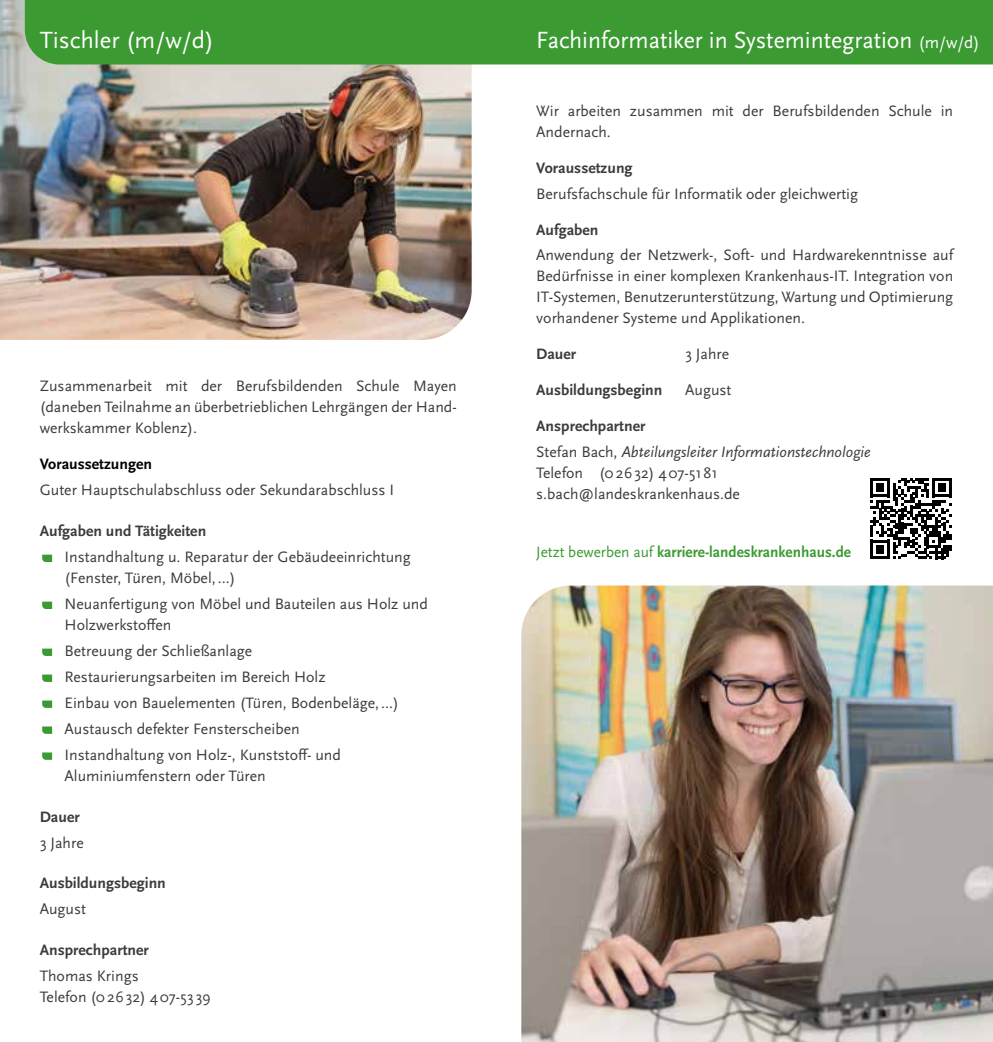
<style>
.page{position:relative;width:993px;height:1042px;background:#fff}
.page>*{position:absolute;margin:0;border:0;box-sizing:border-box;transform-origin:0 0}
.t1{font:24.5px "Scala Sans OT";color:#fff}
.t2{font:15.75px/21px "Scala Sans OT";color:#3c3c3b}
.t3{font:700 15.75px "Scala Sans OT";color:#3c3c3b}
.t4{font:italic 15.75px/25.9px "Scala Sans OT";color:#3c3c3b}
.t5{font:700 15.75px "Scala Sans OT";color:#3b9a32}
.t6{font:700 15.75px "Scala Sans OT";color:#000}
.s1{font-size:17.5px}
.s2{font-weight:700;font-style:normal}
.s3{font-style:normal}
.s4{font-weight:400}
</style>
<div class="page">
<img style="left:0;top:20px;width:471px;height:320px">
<img style="left:0;top:0;width:25px;height:20px">
<div style="left:25px;top:0;width:967px;height:64px;background:#3b9a32"></div>
<svg style="left:42px;top:555px;width:10px;height:7px"></svg>
<svg style="left:42px;top:601px;width:10px;height:8px"></svg>
<svg style="left:42px;top:648px;width:10px;height:8px"></svg>
<svg style="left:42px;top:674px;width:10px;height:8px"></svg>
<svg style="left:42px;top:700px;width:10px;height:8px"></svg>
<svg style="left:42px;top:726px;width:10px;height:8px"></svg>
<svg style="left:42px;top:752px;width:10px;height:8px"></svg>
<img style="left:521px;top:585px;width:471px;height:457px">
<svg style="left:870px;top:478px;width:81px;height:81px"></svg>
<h1 class="t1" style="left:40px;top:27px;width:176px">Tischler (m/w/d)</h1>
<p class="t2" style="left:40px;top:376px;width:418px;text-align:justify">Zusammenarbeit mit der Berufsbildenden Schule Mayen (daneben Teilnahme an überbetrieblichen Lehrgängen der Hand&shy;werkskammer Koblenz).</p>
<p class="t6" style="left:40px;top:455px;width:114px">Voraussetzungen</p>
<p class="t2" style="left:40px;top:480px;width:356px">Guter Hauptschulabschluss oder Sekundarabschluss I</p>
<p class="t3" style="left:40px;top:522px;width:168px">Aufgaben und Tätigkeiten</p>
<p class="t2" style="left:64px;top:547px;width:348px">Instandhaltung u. Reparatur der Gebäudeeinrichtung (Fenster, Türen, Möbel,…)</p>
<p class="t2" style="left:64px;top:594px;width:365px">Neuanfertigung von Möbel und Bauteilen aus Holz und<br>Holzwerkstoffen</p>
<p class="t2" style="left:64px;top:638px;width:335px;line-height:25.9px">Betreuung der Schließanlage Restaurierungsarbeiten im Bereich Holz<br>Einbau von Bauelementen (Türen, Bodenbeläge,...)<br>Austausch defekter Fensterscheiben Instandhaltung von Holz-, Kunststoff- und</p>
<p class="t2" style="left:64px;top:765px;width:203px">Aluminiumfenstern oder Türen</p>
<p class="t3" style="left:40px;top:808px;width:41px">Dauer</p>
<p class="t2" style="left:40px;top:832px;width:46px">3 Jahre</p>
<p class="t3" style="left:40px;top:874px;width:128px">Ausbildungsbeginn</p>
<p class="t2" style="left:40px;top:899px;width:48px">August</p>
<p class="t3" style="left:40px;top:941px;width:111px">Ansprechpartner</p>
<p class="t2" style="left:40px;top:966px;width:173px">Thomas Krings<br>Telefon (02632) 407-53 39</p>
<h1 class="t1" style="left:536px;top:27px;width:445px">Fachinformatiker in Systemintegration <span class="s1">(m/w/d)</span></h1>
<p class="t2" style="left:536px;top:100px;width:418px">Wir arbeiten zusammen mit der Berufsbildenden Schule in<br>Andernach.</p>
<p class="t3" style="left:536px;top:159px;width:98px">Voraussetzung</p>
<p class="t2" style="left:536px;top:183px;width:323px">Berufsfachschule für Informatik oder gleichwertig</p>
<p class="t3" style="left:536px;top:221px;width:64px">Aufgaben</p>
<p class="t2" style="left:536px;top:245px;width:418px;text-align:justify">Anwendung der Netzwerk-, Soft- und Hardwarekenntnisse auf Bedürfnisse in einer komplexen Krankenhaus-IT. Integration von IT-Systemen, Benutzerunterstützung, Wartung und Optimierung vorhandener Systeme und Applikationen.</p>
<p class="t3" style="left:536px;top:345px;width:41px">Dauer</p>
<p class="t2" style="left:685px;top:344px;width:46px">3 Jahre</p>
<p class="t3" style="left:536px;top:381px;width:128px">Ausbildungsbeginn</p>
<p class="t2" style="left:685px;top:380px;width:48px">August</p>
<p class="t4" style="left:536px;top:413px;width:336px"><span class="s2">Ansprechpartner<br></span><span class="s3">Stefan Bach,</span> Abteilungsleiter Informationstechnologie</p>
<p class="t2" style="left:536px;top:463px;width:205px">Telefon (02632) 407-51 81 s.bach@landeskrankenhaus.de</p>
<p class="t5" style="left:536px;top:543px;width:316px"><span class="s4">Jetzt bewerben auf</span> karriere-landeskrankenhaus.de</p>
</div>
